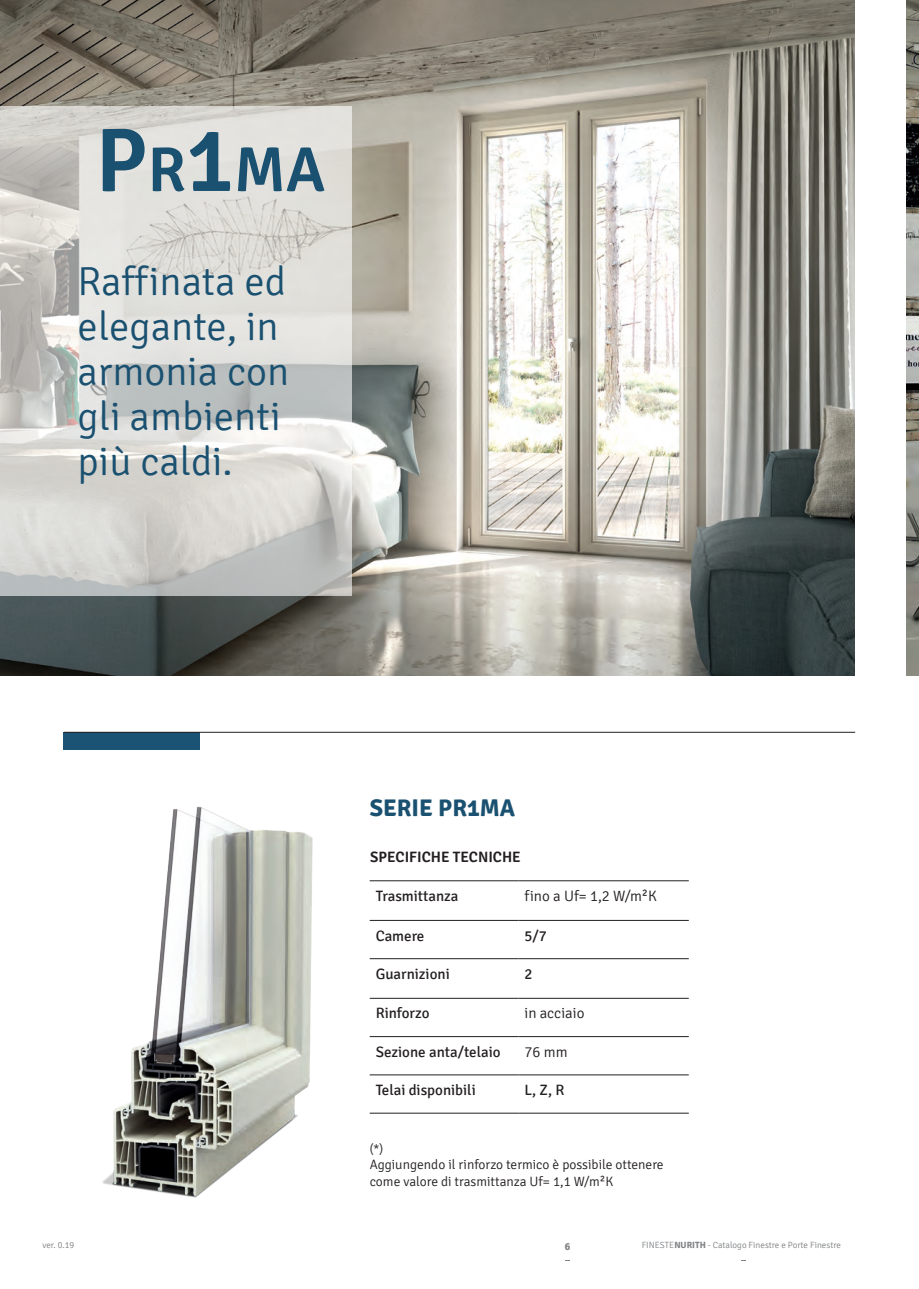
<style>
.page{position:relative;width:919px;height:1289px;background:#fff}
.page>*{position:absolute;margin:0;border:0;box-sizing:border-box;transform-origin:0 0}
.t1{font:600 63.15px "Signika";color:#1a5070}
.t2{font:300 40.5px/45px "Signika";color:#1a5070}
.t3{font:700 24px "Signika";color:#1a5170}
.t4{font:15px "Signika";color:#231f20}
.t5{font:300 15px "Signika";color:#231f20}
.t6{font:600 15px "Signika";color:#231f20}
.t7{font:300 13.5px/16.2px "Signika";color:#231f20}
.t8{font:300 12px "Signika";color:#231f20}
.t9{font:700 10.5px "Signika";color:#808285}
.t10{font:300 9px "Signika";color:#808285}
.s1{font-size:90.3px}
.s2{font-weight:700}
</style>
<div class="page">
<img style="left:102px;top:806px;width:211px;height:392px">
<img style="left:0;top:0;width:854px;height:676px">
<svg style="left:0;top:106px;width:351px;height:489px;background:#d5d4d0"></svg>
<img style="left:906px;top:0;width:12px;height:676px">
<div style="left:64px;top:732px;width:136px;height:17px;background:#1a5373"></div>
<hr style="left:64px;top:732px;width:791px;height:1px;background:#231f20">
<hr style="left:369px;top:920px;width:149px;height:1px;background:#231f20">
<hr style="left:518px;top:920px;width:170px;height:1px;background:#231f20">
<hr style="left:369px;top:958px;width:149px;height:1px;background:#231f20">
<hr style="left:518px;top:958px;width:170px;height:1px;background:#231f20">
<hr style="left:369px;top:998px;width:149px;height:1px;background:#231f20">
<hr style="left:518px;top:998px;width:170px;height:1px;background:#231f20">
<hr style="left:369px;top:1036px;width:149px;height:1px;background:#231f20">
<hr style="left:518px;top:1036px;width:170px;height:1px;background:#231f20">
<hr style="left:369px;top:1074px;width:149px;height:1px;background:#231f20">
<hr style="left:518px;top:1074px;width:170px;height:1px;background:#231f20">
<hr style="left:369px;top:880px;width:149px;height:1px;background:#231f20">
<hr style="left:518px;top:880px;width:170px;height:1px;background:#231f20">
<hr style="left:369px;top:1112px;width:149px;height:1px;background:#231f20">
<hr style="left:518px;top:1112px;width:170px;height:1px;background:#231f20">
<h1 class="t1" style="left:95px;top:133px;width:231px"><span class="s1">P</span>R<span class="s1">1</span>MA</h1>
<h2 class="t2" style="left:78px;top:259px;width:213px">Raffinata ed elegante, in armonia con gli ambienti più caldi.</h2>
<h3 class="t3" style="left:369px;top:793px;width:147px">SERIE PR1MA</h3>
<p class="t6" style="left:370px;top:847px;width:152px">SPECIFICHE TECNICHE</p>
<p class="t4" style="left:375px;top:887px;width:84px">Trasmittanza</p>
<p class="t5" style="left:524px;top:887px;width:134px">fino a Uf= 1,2 W/m²K</p>
<p class="t4" style="left:375px;top:927px;width:50px">Camere</p>
<p class="t4" style="left:524px;top:927px;width:24px">5/7</p>
<p class="t4" style="left:375px;top:965px;width:76px">Guarnizioni</p>
<p class="t4" style="left:524px;top:965px;width:9px">2</p>
<p class="t4" style="left:375px;top:1004px;width:55px">Rinforzo</p>
<p class="t5" style="left:524px;top:1005px;width:61px">in acciaio</p>
<p class="t4" style="left:375px;top:1043px;width:126px">Sezione anta/telaio</p>
<p class="t5" style="left:524px;top:1043px;width:44px">76 mm</p>
<p class="t4" style="left:375px;top:1081px;width:102px">Telai disponibili</p>
<p class="t4" style="left:524px;top:1081px;width:41px">L, Z, R</p>
<p class="t8" style="left:369px;top:1142px;width:15px">(*)</p>
<p class="t7" style="left:369px;top:1156px;width:295px">Aggiungendo il rinforzo termico è possibile ottenere come valore di trasmittanza Uf= 1,1 W/m²K</p>
<p class="t10" style="left:43px;top:1239px;width:33px">ver. 0.19</p>
<p class="t9" style="left:565px;top:1239px;width:7px">6</p>
<p class="t10" style="left:641px;top:1239px;width:201px">FINESTE<span class="s2">NURITH</span> - Catalogo Finestre e Porte Finestre</p>
</div>
